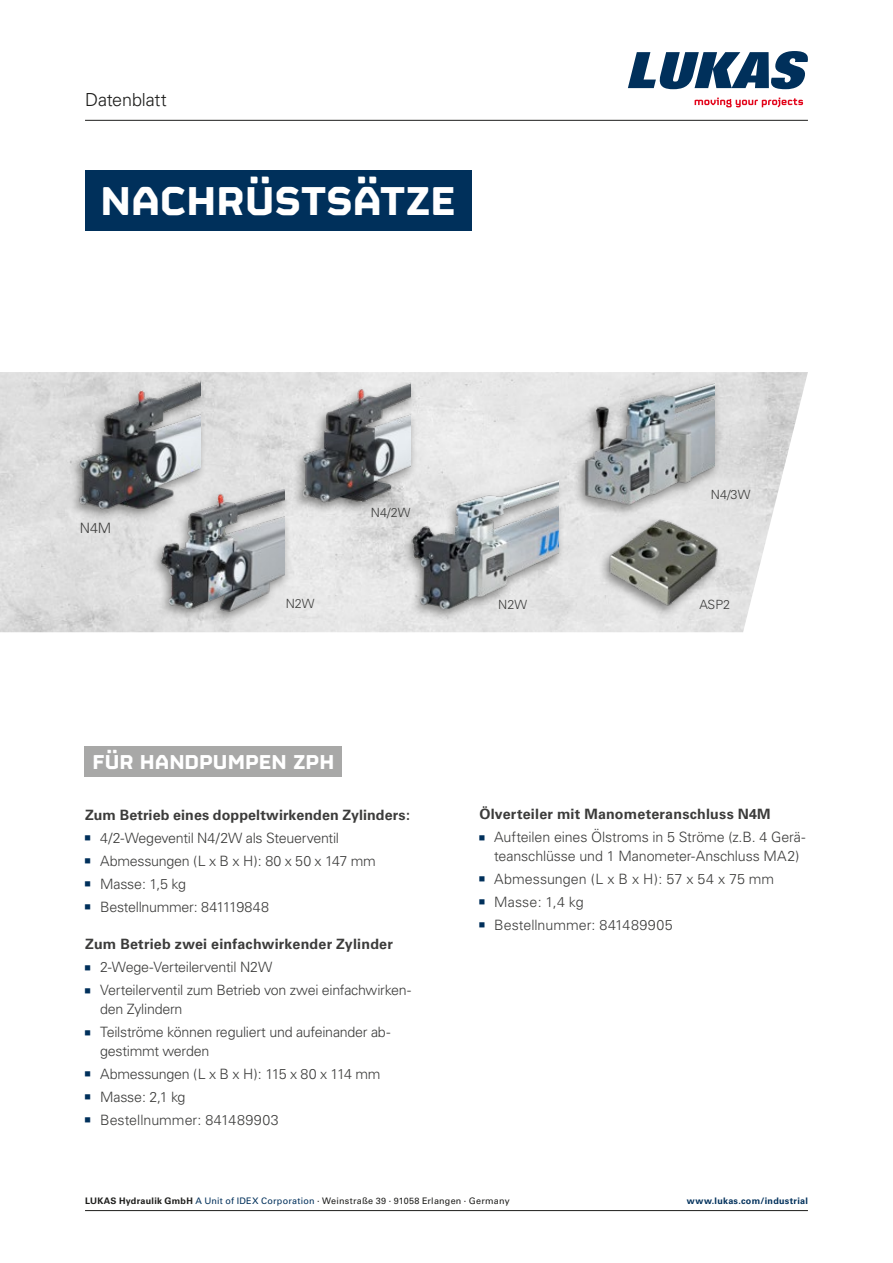
<style>
.page{position:relative;width:893px;height:1263px;background:#fff}
.page>*{position:absolute;margin:0;border:0;box-sizing:border-box;transform-origin:0 0}
.t1{font:700 45px "FS Sinclair Web";color:#fff}
.t2{font:700 22.5px "FS Sinclair Web";color:#fff}
.t3{font:300 18px "Univers";letter-spacing:-.01em;color:#1d1d1b}
.t4{font:300 14.25px/23px "Univers";letter-spacing:-.015em;color:#3c3c3b}
.t5{font:700 14.25px "Univers";letter-spacing:.015em;color:#3c3c3b}
.t6{font:300 12.75px "Univers";color:#3c3c3b}
.t7{font:9px "Univers";letter-spacing:.025em;color:#1d1d1b}
.t8{font:700 9px "Univers";letter-spacing:.03em;color:#00305b}
.s1{font-weight:700}
.s2{color:#00305b}
</style>
<div class="page">
<svg style="left:628px;top:51px;width:180px;height:38px"></svg>
<svg style="left:695px;top:98px;width:108px;height:9px"></svg>
<hr style="left:85px;top:1210px;width:723px;height:1px;background:#1d1d1b">
<hr style="left:85px;top:120px;width:723px;height:1px;background:#1d1d1b">
<img style="left:0;top:372px;width:808px;height:260px">
<div style="left:85px;top:170px;width:387px;height:60px;background:#00305b"></div>
<div style="left:85px;top:746px;width:257px;height:30px;background:#a8a8a7"></div>
<div style="left:68px;top:378px;width:139px;height:144px;background:#1d1d1b;opacity:.5"></div>
<img style="left:63px;top:372px;width:137px;height:156px">
<div style="left:291px;top:379px;width:126px;height:135px;background:#1d1d1b;opacity:.5"></div>
<img style="left:278px;top:374px;width:132px;height:133px">
<div style="left:401px;top:476px;width:164px;height:146px;background:#1d1d1b;opacity:.5"></div>
<img style="left:393px;top:468px;width:165px;height:152px">
<div style="left:573px;top:380px;width:148px;height:138px;background:#1d1d1b;opacity:.5"></div>
<img style="left:572px;top:372px;width:142px;height:144px">
<div style="left:150px;top:485px;width:142px;height:139px;background:#1d1d1b;opacity:.5"></div>
<img style="left:142px;top:490px;width:142px;height:136px">
<div style="left:598px;top:516px;width:124px;height:102px;background:#e5e5e5"></div>
<img style="left:602px;top:516px;width:121px;height:93px">
<p class="t3" style="left:85px;top:89px;width:83px">Datenblatt</p>
<h1 class="t1" style="left:101px;top:161px;width:357px">NACHRÜSTSÄTZE</h1>
<p class="t4" style="left:80px;top:517px;width:33px">N4M</p>
<p class="t6" style="left:371px;top:504px;width:41px">N4/2W</p>
<p class="t6" style="left:711px;top:487px;width:41px">N4/3W</p>
<p class="t6" style="left:286px;top:596px;width:30px">N2W</p>
<p class="t6" style="left:699px;top:597px;width:32px">ASP2</p>
<p class="t6" style="left:498px;top:597px;width:30px">N2W</p>
<h2 class="t2" style="left:93px;top:742px;width:243px">FÜR HANDPUMPEN ZPH</h2>
<p class="t5" style="left:85px;top:806px;width:326px">Zum Betrieb eines doppeltwirkenden Zylinders:</p>
<p class="t4" style="left:100px;top:826px;width:277px">4/2-Wegeventil N4/2W als Steuerventil<br>Abmessungen (L x B x H): 80 x 50 x 147 mm<br>Masse: 1,5 kg<br>Bestellnummer: 841119848</p>
<p class="t5" style="left:85px;top:936px;width:309px">Zum Betrieb zwei einfachwirkender Zylinder</p>
<p class="t4" style="left:100px;top:956px;width:312px">2-Wege-Verteilerventil N2W<br>Verteilerventil zum Betrieb von zwei einfachwirken-</p>
<p class="t4" style="left:100px;top:997px;width:292px">den Zylindern<br>Teilströme können reguliert und aufeinander ab-</p>
<p class="t4" style="left:100px;top:1039px;width:282px">gestimmt werden<br>Abmessungen (L x B x H): 115 x 80 x 114 mm<br>Masse: 2,1 kg<br>Bestellnummer: 841489903</p>
<p class="t5" style="left:479px;top:806px;width:293px">Ölverteiler mit Manometeranschluss N4M</p>
<p class="t4" style="left:494px;top:828px;width:313px;line-height:18.8px">Aufteilen eines Ölstroms in 5 Ströme (z.B. 4 Gerä&shy;teanschlüsse und 1 Manometer-Anschluss MA2)</p>
<p class="t4" style="left:494px;top:867px;width:282px">Abmessungen (L x B x H): 57 x 54 x 75 mm<br>Masse: 1,4 kg<br>Bestellnummer: 841489905</p>
<p class="t7" style="left:85px;top:1196px;width:426px"><span class="s1">LUKAS Hydraulik GmbH</span> <span class="s2">A Unit of IDEX Corporation</span> · Weinstraße 39 · 91058 Erlangen · Germany</p>
<p class="t8" style="left:687px;top:1196px;width:122px">www.lukas.com/industrial</p>
</div>
